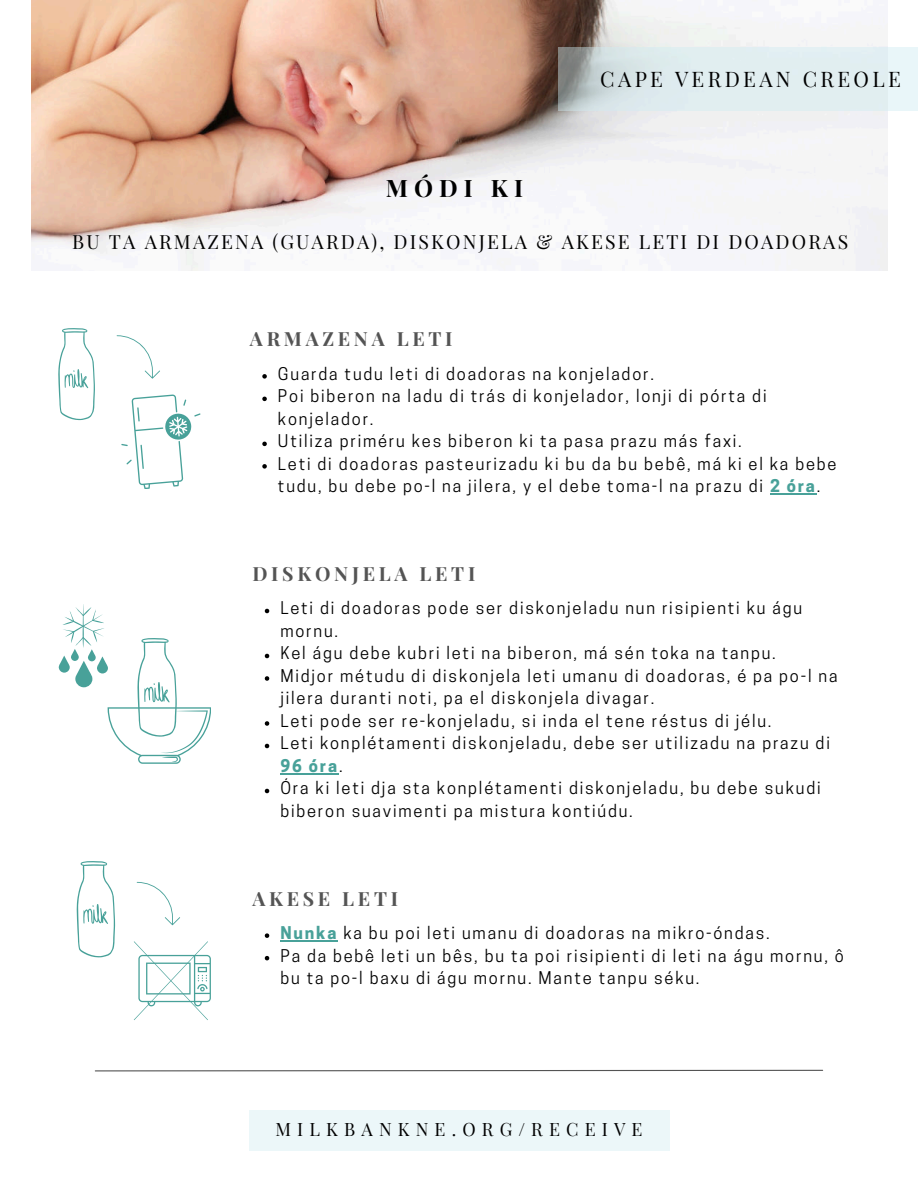
<style>
.page{position:relative;width:918px;height:1188px;background:#fff}
.page>*{position:absolute;margin:0;border:0;box-sizing:border-box;transform-origin:0 0}
.t1{font:700 24px "Playfair Display";letter-spacing:.255em;color:#000}
.t2{font:21px "Playfair Display";letter-spacing:.16em;color:#000}
.t3{font:19.5px "Playfair Display";letter-spacing:.11em;color:#000}
.t4{font:700 19.5px "Playfair Display";letter-spacing:.19em;color:#545454}
.t5{font:18px "Playfair Display";letter-spacing:.34em;color:#000}
.t6{font:16.5px/22.5px "Cooper Hewitt";letter-spacing:.11em;color:#000}
.s1{font-weight:700;color:#48a199}
</style>
<div class="page">
<img style="left:31px;top:0;width:856px;height:271px">
<svg style="left:121px;top:394px;width:79px;height:95px"></svg>
<svg style="left:58px;top:328px;width:37px;height:92px"></svg>
<svg style="left:117px;top:335px;width:43px;height:44px"></svg>
<svg style="left:58px;top:604px;width:153px;height:160px"></svg>
<svg style="left:94px;top:1069px;width:730px;height:3px"></svg>
<div style="left:249px;top:1110px;width:420px;height:40px;background:#ecf7f9"></div>
<svg style="left:77px;top:861px;width:38px;height:97px"></svg>
<svg style="left:137px;top:882px;width:43px;height:43px"></svg>
<svg style="left:134px;top:941px;width:77px;height:79px"></svg>
<svg style="left:262px;top:374px;width:5px;height:5px"></svg>
<svg style="left:262px;top:397px;width:5px;height:4px"></svg>
<svg style="left:262px;top:442px;width:5px;height:4px"></svg>
<svg style="left:262px;top:464px;width:5px;height:5px"></svg>
<hr style="left:770px;top:493px;width:47px;height:1px;background:#48a199">
<svg style="left:265px;top:609px;width:4px;height:4px"></svg>
<svg style="left:265px;top:654px;width:4px;height:4px"></svg>
<svg style="left:265px;top:676px;width:4px;height:5px"></svg>
<svg style="left:265px;top:721px;width:4px;height:5px"></svg>
<svg style="left:265px;top:744px;width:4px;height:4px"></svg>
<hr style="left:280px;top:773px;width:59px;height:1px;background:#48a199">
<svg style="left:265px;top:789px;width:4px;height:4px"></svg>
<svg style="left:265px;top:933px;width:4px;height:5px"></svg>
<hr style="left:280px;top:940px;width:58px;height:1px;background:#48a199">
<svg style="left:265px;top:956px;width:4px;height:4px"></svg>
<svg style="left:559px;top:48px;width:359px;height:63px;background:#d8e4e7"></svg>
<p class="t2" style="left:600px;top:63px;width:302px">CAPE VERDEAN CREOLE</p>
<h1 class="t1" style="left:386px;top:169px;width:139px">MÓDI KI</h1>
<p class="t3" style="left:72px;top:227px;width:777px">BU TA ARMAZENA (GUARDA), DISKONJELA &amp; AKESE LETI DI DOADORAS</p>
<p class="t4" style="left:250px;top:324px;width:204px">ARMAZENA LETI</p>
<p class="t6" style="left:278px;top:362px;width:560px">Guarda tudu leti di doadoras na konjelador.<br>Poi biberon na ladu di trás di konjelador, lonji di pórta di konjelador.<br>Utiliza priméru kes biberon ki ta pasa prazu más faxi.<br>Leti di doadoras pasteurizadu ki bu da bu bebê, má ki el ka bebe tudu, bu debe po-l na jilera, y el debe toma-l na prazu di <span class="s1">2 óra</span>.</p>
<p class="t4" style="left:252px;top:558px;width:224px">DISKONJELA LETI</p>
<p class="t6" style="left:280px;top:597px;width:559px">Leti di doadoras pode ser diskonjeladu nun risipienti ku águ mornu.<br>Kel águ debe kubri leti na biberon, má sén toka na tanpu.<br>Midjor métudu di diskonjela leti umanu di doadoras, é pa po-l na jilera duranti noti, pa el diskonjela divagar.<br>Leti pode ser re-konjeladu, si inda el tene réstus di jélu.<br>Leti konplétamenti diskonjeladu, debe ser utilizadu na prazu di <span class="s1">96 óra</span>.<br>Óra ki leti dja sta konplétamenti diskonjeladu, bu debe sukudi biberon suavimenti pa mistura kontiúdu.</p>
<p class="t4" style="left:252px;top:883px;width:147px">AKESE LETI</p>
<p class="t6" style="left:280px;top:922px;width:565px"><span class="s1">Nunka</span> ka bu poi leti umanu di doadoras na mikro-óndas.<br>Pa da bebê leti un bês, bu ta poi risipienti di leti na águ mornu, ô bu ta po-l baxu di águ mornu. Mante tanpu séku.</p>
<p class="t5" style="left:275px;top:1115px;width:369px">MILKBANKNE.ORG/RECEIVE</p>
</div>
